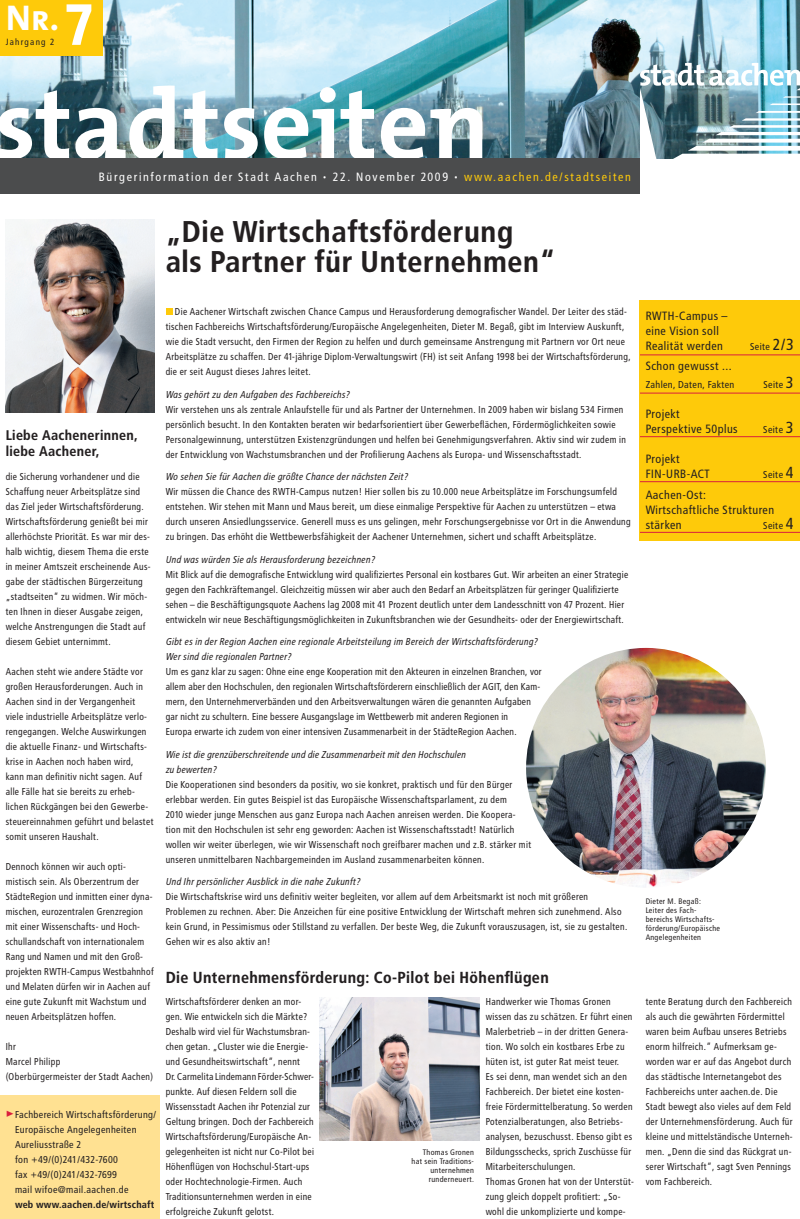
<style>
.page{position:relative;width:800px;height:1219px;background:#fff}
.page>*{position:absolute;margin:0;border:0;box-sizing:border-box;transform-origin:0 0}
.t1{font:700 100px "The Mix";letter-spacing:-.01em;color:#fff}
.t2{font:60px "The Mix Bold Caps";color:#fff}
.t3{font:36px "The Mix Bold Caps";color:#fff}
.t4{font:700 30px/30px "Transit";color:#231f20}
.t5{font:700 16px "Transit";color:#231f20}
.t6{font:700 14px/16.5px "Transit";color:#231f20}
.t7{font:12px/15px "Transit";color:#231f20}
.t8{font:12px "Transit";letter-spacing:.1em;color:#fff}
.t9{font:10px/15px "Transit";color:#231f20;scale:.94 1}
.t10{font:10px/15px "Transit";color:#231f20}
.t11{font:9px "Transit";letter-spacing:.1em;color:#231f20}
.t12{font:8px/9px "Transit";color:#231f20}
.s1{color:#feca0a}
.s2{font-weight:700;font-size:15px;color:#da1f3d}
.s3{font-weight:700}
.s4{font-style:italic}
.s5{font-size:16px}
</style>
<div class="page">
<img style="left:0;top:0;width:799px;height:159px">
<div style="left:0;top:159px;width:639px;height:35px;background:#4b4c4d"></div>
<div style="left:166px;top:308px;width:7px;height:7px;background:#feca0a"></div>
<div style="left:0;top:0;width:102px;height:55px;background:#feca0a"></div>
<img style="left:6px;top:219px;width:148px;height:193px">
<img style="left:639px;top:63px;width:160px;height:96px">
<div style="left:639px;top:300px;width:160px;height:240px;background:#feca0a"></div>
<hr style="left:639px;top:355px;width:160px;height:1px;background:#da1f3d">
<hr style="left:639px;top:393px;width:160px;height:1px;background:#da1f3d">
<hr style="left:639px;top:436px;width:160px;height:1px;background:#da1f3d">
<hr style="left:639px;top:481px;width:160px;height:1px;background:#da1f3d">
<hr style="left:639px;top:532px;width:160px;height:1px;background:#da1f3d">
<img style="left:526px;top:648px;width:239px;height:240px;border-radius:50%">
<img style="left:320px;top:997px;width:160px;height:143px">
<div style="left:0;top:1095px;width:160px;height:124px;background:#ffe192"></div>
<p class="t3" style="left:6px;top:-12px;width:55px">Nr.</p>
<p class="t11" style="left:6px;top:37px;width:51px">Jahrgang 2</p>
<p class="t2" style="left:65px;top:-26px;width:29px">7</p>
<p class="t1" style="left:-6px;top:41px;width:496px">stadtseiten</p>
<p class="t8" style="left:99px;top:170px;width:534px">Bürgerinformation der Stadt Aachen • 22. November 2009 • <span class="s1">www.aachen.de/stadtseiten</span></p>
<p class="t4" style="left:166px;top:216px;width:392px">„Die Wirtschaftsförderung als Partner für Unternehmen“</p>
<p class="t6" style="left:6px;top:427px;width:134px">Liebe Aachenerinnen, liebe Aachener,</p>
<p class="t9" style="left:6px;top:469px;width:156px">die Sicherung vorhandener und die Schaffung neuer Arbeitsplätze sind das Ziel jeder Wirtschaftsförderung.<br>Wirtschaftsförderung genießt bei mir allerhöchste Priorität. Es war mir des&shy;halb wichtig, diesem Thema die erste in meiner Amtszeit erscheinende Aus&shy;gabe der städtischen Bürgerzeitung „stadtseiten“ zu widmen. Wir möch&shy;ten Ihnen in dieser Ausgabe zeigen, welche Anstrengungen die Stadt auf diesem Gebiet unternimmt.</p>
<p class="t9" style="left:6px;top:664px;width:159px">Aachen steht wie andere Städte vor großen Herausforderungen. Auch in Aachen sind in der Vergangenheit viele industrielle Arbeitsplätze verlo&shy;rengegangen. Welche Auswirkungen die aktuelle Finanz- und Wirtschafts&shy;krise in Aachen noch haben wird, kann man definitiv nicht sagen. Auf alle Fälle hat sie bereits zu erheb&shy;lichen Rückgängen bei den Gewerbe&shy;steuereinnahmen geführt und belastet somit unseren Haushalt.</p>
<p class="t9" style="left:6px;top:859px;width:159px">Dennoch können wir auch opti&shy;mistisch sein. Als Oberzentrum der Städte-Region und inmitten einer dyna&shy;mischen, eurozentralen Grenzregion mit einer Wissenschafts- und Hoch&shy;schullandschaft von internationalem Rang und Namen und mit den Groß&shy;projekten RWTH-Campus Westbahnhof und Melaten dürfen wir in Aachen auf eine gute Zukunft mit Wachstum und neuen Arbeitsplätzen hoffen.</p>
<p class="t9" style="left:6px;top:1039px;width:159px">Ihr<br>Marcel Philipp<br>(Oberbürgermeister der Stadt Aachen)</p>
<p class="t10" style="left:15px;top:1107px;width:143px;text-indent:-9px"><span class="s2">&gt;</span>Fachbereich Wirtschaftsförderung/<br>Europäische Angelegenheiten<br>Aureliusstraße 2<br>fon +49/(0)241/432-7600<br>fax +49/(0)241/432-7699<br>mail wifoe@mail.aachen.de<br><span class="s3">web www.aachen.de/wirtschaft</span></p>
<p class="t9" style="left:166px;top:304px;width:496px;text-indent:9px">Die Aachener Wirtschaft zwischen Chance Campus und Herausforderung demografischer Wandel. Der Leiter des städ&shy;tischen Fachbereichs Wirtschaftsförderung/Europäische Angelegenheiten, Dieter M. Begaß, gibt im Interview Auskunft, wie die Stadt versucht, den Firmen der Region zu helfen und durch gemeinsame Anstrengung mit Partnern vor Ort neue Arbeitsplätze zu schaffen. Der 41-jährige Diplom-Verwaltungswirt (FH) ist seit Anfang 1998 bei der Wirtschaftsförderung, die er seit August dieses Jahres leitet.</p>
<p class="t9" style="left:166px;top:387px;width:491px"><span class="s4">Was gehört zu den Aufgaben des Fachbereichs?<br></span>Wir verstehen uns als zentrale Anlaufstelle für und als Partner der Unternehmen. In 2009 haben wir bislang 534 Firmen persönlich besucht. In den Kontakten beraten wir bedarfsorientiert über Gewerbeflächen, Fördermöglichkeiten sowie Personal-gewinnung, unterstütze-n Existenzgründungen und helfen bei Genehmigungsverfahren. Aktiv sind wir zudem in der Entwicklung von Wachstums-branchen und der Profilierung Aachens als Europa- und Wissenschaftsstadt.</p>
<p class="t9" style="left:166px;top:469px;width:496px"><span class="s4">Wo sehen Sie für Aachen die größte Chance der nächsten Zeit?<br></span>Wir müssen die Chance des RWTH-Campus nutzen! Hier sollen bis zu 10.000 neue Arbeitsplätze im Forschungsumfeld entstehen. Wir stehen mit Mann und Maus bereit, um diese einmalige Perspektive für Aachen zu unterstützen – etwa durch unseren Ansiedlungsservice. Generell muss es uns gelingen, mehr Forschungsergebnisse vor Ort in die Anwendung zu bringen. Das erhöht die Wettbewerbsfähigkeit der Aachener Unternehmen, sichert und schafft Arbeitsplätze.</p>
<p class="t9" style="left:166px;top:552px;width:494px"><span class="s4">Und was würden Sie als Herausforderung bezeichnen?<br></span>Mit Blick auf die demografische Entwicklung wird qualifiziertes Personal ein kostbares Gut. Wir arbeiten an einer Strate-gie gegen den Fachkräftemangel. Gleichzeitig müssen wir aber auch den Bedarf an Arbeitsplätzen für geringer Qualifizierte sehen – die Beschäftigungsquote Aachens lag 2008 mit 41 Prozent deutlich unter dem Landesschnitt von 47 Prozent. Hier entwickeln wir neue Beschäftigungsmöglichkeiten in Zukunftsbranchen wie der Gesundheits- oder der Energie-wirtschaft.</p>
<p class="t9" style="left:166px;top:634px;width:402px"><span class="s4">Gibt es in der Region Aachen eine regionale Arbeitsteilung im Bereich der Wirtschafts- förderung?<br>Wer sind die regionalen Partner?<br></span>Um es ganz klar zu sagen: Ohne eine enge Kooperation mit den Akteuren in einzelnen Branchen, vor allem aber den Hochschulen, den regionalen Wirtschaftsförderern einschließlich der AGIT, den Kam&shy;mern, den Unternehmerverbänden und den Arbeitsverwaltungen wären die genannten Aufgaben gar nicht zu schultern. Eine bessere Ausgangslage im Wettbewerb mit anderen Regionen in<br>Europa erwarte ich zudem von einer intensiven Zusammenarbeit in der StädteRegion Aachen.</p>
<p class="t9" style="left:166px;top:747px;width:390px"><span class="s4">Wie ist die grenzüberschreitende und die Zusammenarbeit mit den Hochschulen<br>zu bewerten?<br></span>Die Kooperationen sind besonders da positiv, wo sie konkret, praktisch und für den Bürger erlebbar werden. Ein gutes Beispiel ist das Europäische Wissenschaftsparlament, zu dem<br>2010 wieder junge Menschen aus ganz Europa nach Aachen anreisen werden. Die Koopera&shy;tion mit den Hochschulen ist sehr eng geworden: Aachen ist Wissenschaftsstadt! Natürlich wollen wir weiter überlegen, wie wir Wissen-schaft noch greifbarer machen und z.B. stärker mit unseren unmittelbaren Nachbargemeinden im Ausland zusammenarbeiten können.</p>
<p class="t9" style="left:166px;top:874px;width:493px"><span class="s4">Und Ihr persönlicher Ausblick in die nahe Zukunft?<br></span>Die Wirtschaftskrise wird uns definitiv weiter begleiten, vor allem auf dem Arbeitsmarkt ist noch mit größeren Problemen zu rechnen. Aber: Die Anzeichen für eine positive Entwicklung der Wirtschaft mehren sich zunehmend. Also kein Grund, in Pessimismus oder Stillstand zu verfallen. Der beste Weg, die Zukunft vorauszusagen, ist, sie zu gestalten.<br>Gehen wir es also aktiv an!</p>
<p class="t5" style="left:166px;top:967px;width:385px">Die Unternehmensförderung: Co-Pilot bei Höhenflügen</p>
<p class="t7" style="left:645px;top:308px;width:83px">RWTH-Campus – eine Vision soll<br>Realität werden</p>
<p class="t10" style="left:750px;top:339px;width:46px">Seite <span class="s5">2/3</span></p>
<p class="t7" style="left:645px;top:359px;width:88px">Schon gewusst ...</p>
<p class="t10" style="left:645px;top:377px;width:90px">Zahlen, Daten, Fakten</p>
<p class="t10" style="left:763px;top:377px;width:32px">Seite <span class="s5">3</span></p>
<p class="t7" style="left:645px;top:406px;width:94px">Projekt<br>Perspektive 50plus</p>
<p class="t10" style="left:763px;top:422px;width:33px">Seite <span class="s5">3</span></p>
<p class="t7" style="left:645px;top:451px;width:66px">Projekt<br>FIN-URB-ACT</p>
<p class="t10" style="left:763px;top:467px;width:33px">Seite <span class="s5">4</span></p>
<p class="t7" style="left:645px;top:487px;width:130px">Aachen-Ost:<br>Wirtschaftliche Strukturen stärken</p>
<p class="t10" style="left:763px;top:518px;width:33px">Seite <span class="s5">4</span></p>
<p class="t12" style="left:645px;top:897px;width:76px">Dieter M. Begaß:<br>Leiter des Fach&shy;bereichs Wirtschafts&shy;förderung/Europäische<br>Angelegenheiten</p>
<p class="t9" style="left:166px;top:994px;width:159px">Wirtschaftsförderer denken an mor&shy;gen. Wie entwickeln sich die Märkte?<br>Deshalb wird viel für Wachstumsbran&shy;chen getan. „Cluster wie die Energie&shy;und Gesundheitswirtschaft“, nennt<br>Dr. Carmelita Lindemann Förder-Schwer&shy;punkte. Auf diesen Feldern soll die Wissensstadt Aachen ihr Potenzial zur Geltung bringen. Doch der Fachbereich Wirtschaftsförderung/Europäische An&shy;gelegenheiten ist nicht nur Co-Pilot bei Höhen-flügen von Hochschul-Start-ups oder Hochtechnologie-Firmen. Auch Traditions-unternehmen werden in eine erfolgreiche Zukunft gelotst.</p>
<p class="t9" style="left:645px;top:994px;width:158px">tente Beratung durch den Fachbereich als auch die gewährten Fördermittel waren beim Aufbau unseres Betriebs enorm hilfreich.“ Aufmerksam ge&shy;worden war er auf das Angebot durch das städtische Internetangebot des Fachbereichs unter aachen.de. Die Stadt bewegt also vieles auf dem Feld der Unter-nehmensförderung. Auch für kleine und mittelständische Unterneh&shy;men. „Denn die sind das Rückgrat un&shy;serer Wirtschaft“, sagt Sven Pennings vom Fachbereich.</p>
<p class="t9" style="left:485px;top:994px;width:160px">Handwerker wie Thomas Gronen wisse-n das zu schätzen. Er führt einen Malerbetrieb – in der dritten Genera&shy;tion. Wo solch ein kostbares Erbe zu hüten ist, ist guter Rat meist teuer.<br>Es sei denn, man wendet sich an den Fachbereich. Der bietet eine kosten&shy;freie Fördermittelberatung. So werden Potenzialberatungen, also Betriebs&shy;analysen, bezuschusst. Ebenso gibt es Bildungsschecks, sprich Zuschüsse für Mitarbeiterschulungen.<br>Thomas Gronen hat von der Unterstüt&shy;zung gleich doppelt profitiert: „So&shy;wohl die unkomplizierte und kompe-</p>
<p class="t12" style="left:411px;top:1148px;width:64px;text-align:right">Thomas Gronen hat sein Traditions&shy;unternehmen runderneuert.</p>
</div>
